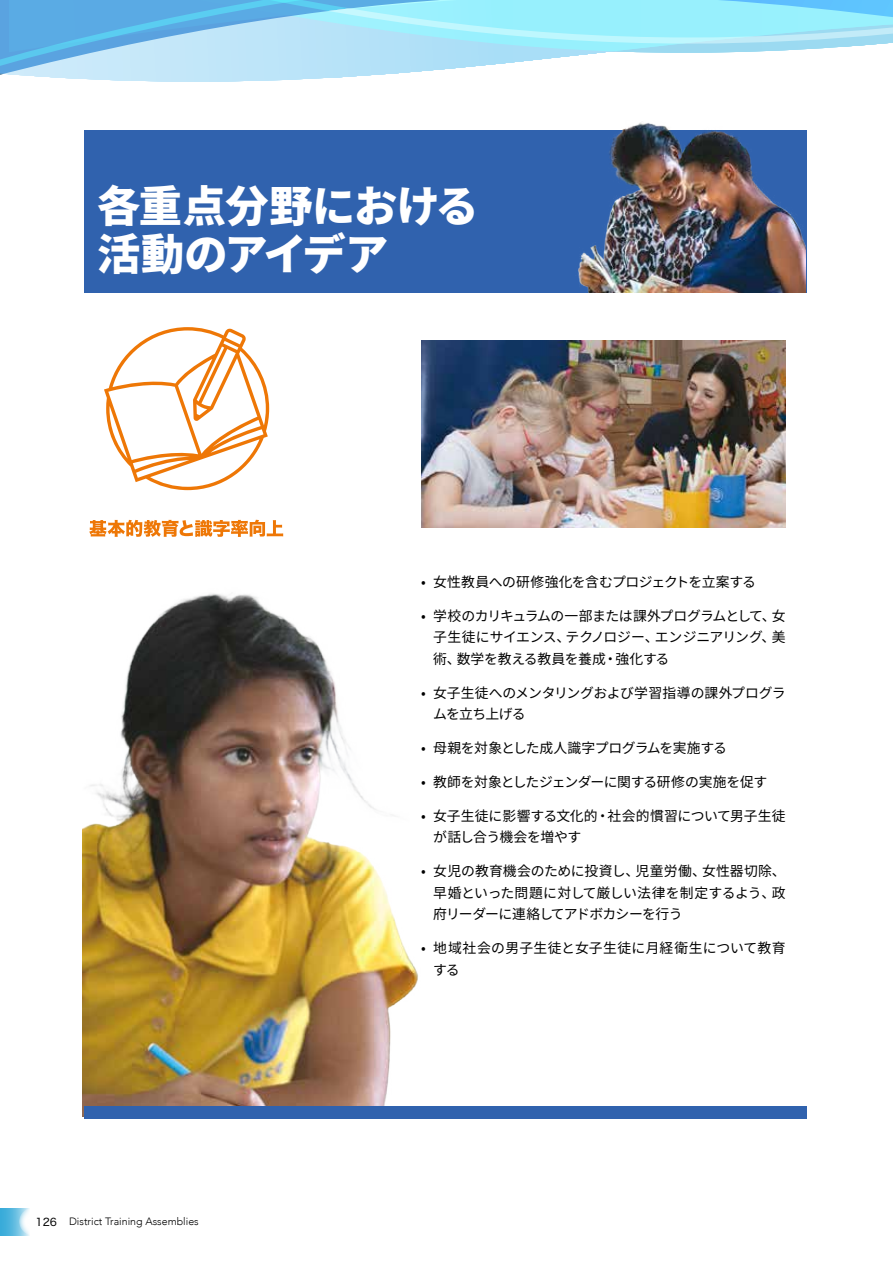
<style>
.page{position:relative;width:893px;height:1263px;background:#fff}
.page>*{position:absolute;margin:0;border:0;box-sizing:border-box;transform-origin:0 0}
.t1{font:900 43.2px/48.6px "Noto Sans JP";letter-spacing:-.01em;color:#fff}
.t2{font:13.8px/21.6px "Noto Sans JP";letter-spacing:-.02em;color:#000;text-align:justify}
.t3{font:13.8px/21.6px "Noto Sans JP";letter-spacing:.02em;color:#000}
.t4{font:300 10.65px "Avenir";color:#000}
.s1{font-family:"Hiragino Sans W4";font-weight:400}
</style>
<div class="page">
<svg style="left:0;top:1208px;width:29px;height:27px"></svg>
<svg style="left:19px;top:1208px;width:28px;height:27px"></svg>
<svg style="left:65px;top:78px;width:259px;height:4px"></svg>
<svg style="left:34px;top:76px;width:323px;height:2px"></svg>
<svg style="left:0;top:0;width:877px;height:76px"></svg>
<svg style="left:124px;top:0;width:769px;height:44px;background:#94e0f7"></svg>
<img style="left:82px;top:593px;width:342px;height:524px">
<img style="left:421px;top:341px;width:365px;height:186px">
<div style="left:84px;top:1107px;width:723px;height:12px;background:#3062ae"></div>
<div style="left:84px;top:131px;width:723px;height:162px;background:#3062ae"></div>
<svg style="left:104px;top:327px;width:165px;height:163px"></svg>
<svg style="left:89px;top:520px;width:194px;height:17px"></svg>
<img style="left:575px;top:122px;width:230px;height:171px">
<h1 class="t1" style="left:97px;top:183px;width:383px">各重点分野における活動のアイデア</h1>
<p class="t4" style="left:36px;top:1215px;width:165px"><span class="s1">126</span> District Training Assemblies</p>
<p class="t2" style="left:421px;top:571px;width:336px">• 女性教員への研修強化を含むプロジェクトを立案する</p>
<p class="t2" style="left:433px;top:605px;width:354px;text-indent:-12px">• 学校のカリキュラムの一部または課外プログラムとして、女子生徒にサイエンス、テクノロジー、エンジニアリング、美術、数学を教える教員を養成・強化する</p>
<p class="t2" style="left:433px;top:682px;width:354px;text-indent:-12px">• 女子生徒へのメンタリングおよび学習指導の課外プログラムを立ち上げる</p>
<p class="t2" style="left:421px;top:738px;width:307px">• 母親を対象とした成人識字プログラムを実施する</p>
<p class="t2" style="left:421px;top:771px;width:348px">• 教師を対象としたジェンダーに関する研修の実施を促す</p>
<p class="t2" style="left:433px;top:805px;width:354px;text-indent:-12px">• 女子生徒に影響する文化的・社会的慣習について男子生徒が話し合う機会を増やす</p>
<p class="t2" style="left:433px;top:860px;width:354px;text-indent:-12px">• 女児の教育機会のために投資し、児童労働、女性器切除、早婚といった問題に対して厳しい法律を制定するよう、政府リーダーに連絡してアドボカシーを行う</p>
<p class="t3" style="left:433px;top:937px;width:354px;text-indent:-12px">• 地域社会の男子生徒と女子生徒に月経衛生について教育する</p>
</div>
